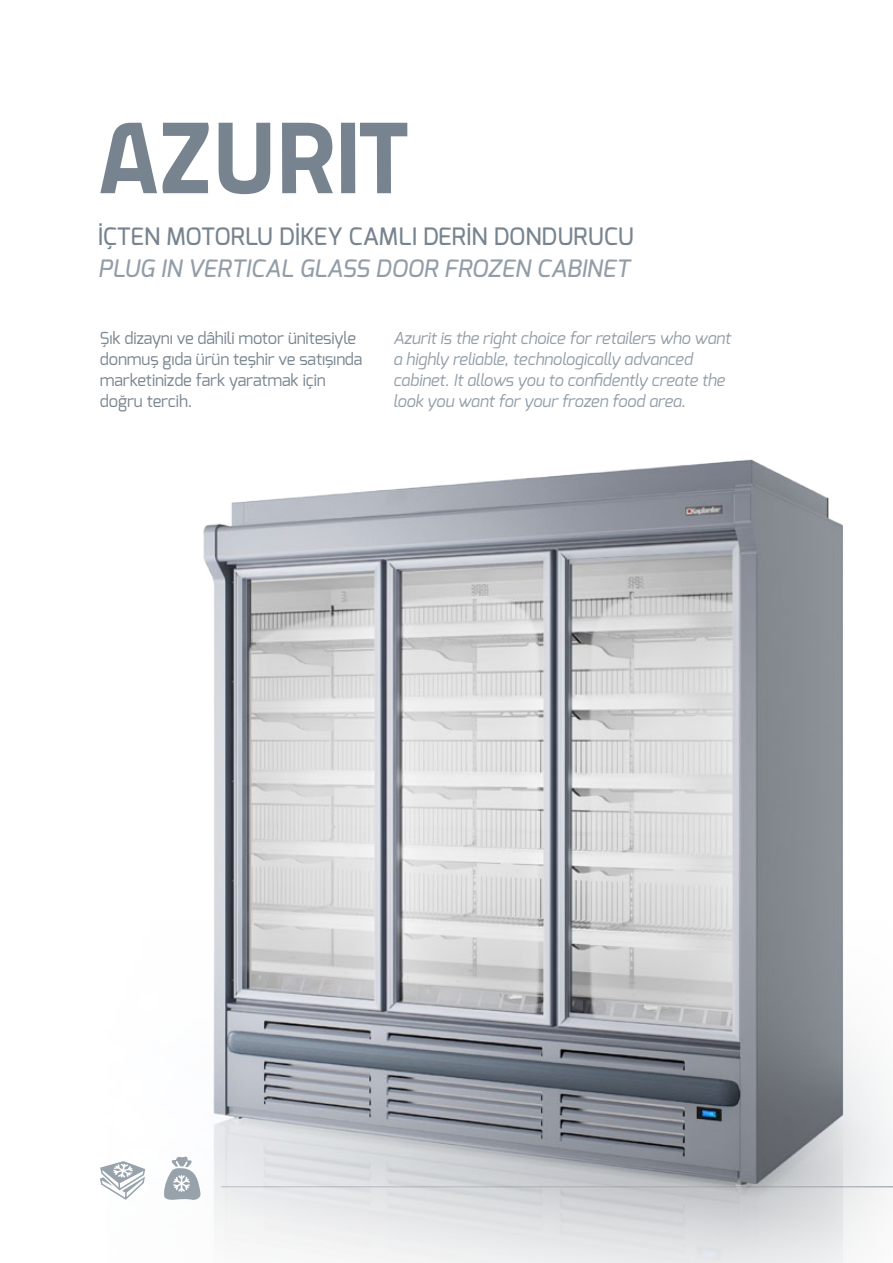
<style>
.page{position:relative;width:893px;height:1263px;background:#fff}
.page>*{position:absolute;margin:0;border:0;box-sizing:border-box;transform-origin:0 0}
.t1{font:102.15px "Panefresco 999 wt Regular TR";letter-spacing:-.03em;color:#77848f}
.t2{font:500 24px "Exo";color:#77848f}
.t3{font:italic 500 24px "Exo";color:#929da7}
.t4{font:italic 16.5px/21px "Exo";letter-spacing:-.01em;color:#929da7}
.t5{font:16.5px/21px "Exo";letter-spacing:-.01em;color:#77848f}
</style>
<div class="page">
<img style="left:145px;top:459px;width:748px;height:804px">
<svg style="left:100px;top:1161px;width:45px;height:39px"></svg>
<svg style="left:163px;top:1156px;width:38px;height:45px"></svg>
<h1 class="t1" style="left:98px;top:77px;width:312px">AZURIT</h1>
<h2 class="t2" style="left:98px;top:221px;width:538px">İÇTEN MOTORLU DİKEY CAMLI DERİN DONDURUCU</h2>
<h2 class="t3" style="left:98px;top:253px;width:533px">PLUG IN VERTICAL GLASS DOOR FROZEN CABINET</h2>
<p class="t5" style="left:100px;top:328px;width:264px">Şık dizaynı ve dâhili motor ünitesiyle donmuş gıda ürün teşhir ve satışında marketinizde fark yaratmak için doğru tercih.</p>
<p class="t4" style="left:393px;top:328px;width:339px">Azurit is the right choice for retailers who want a highly reliable, technologically advanced cabinet. It allows you to confidently create the look you want for your frozen food area.</p>
</div>
